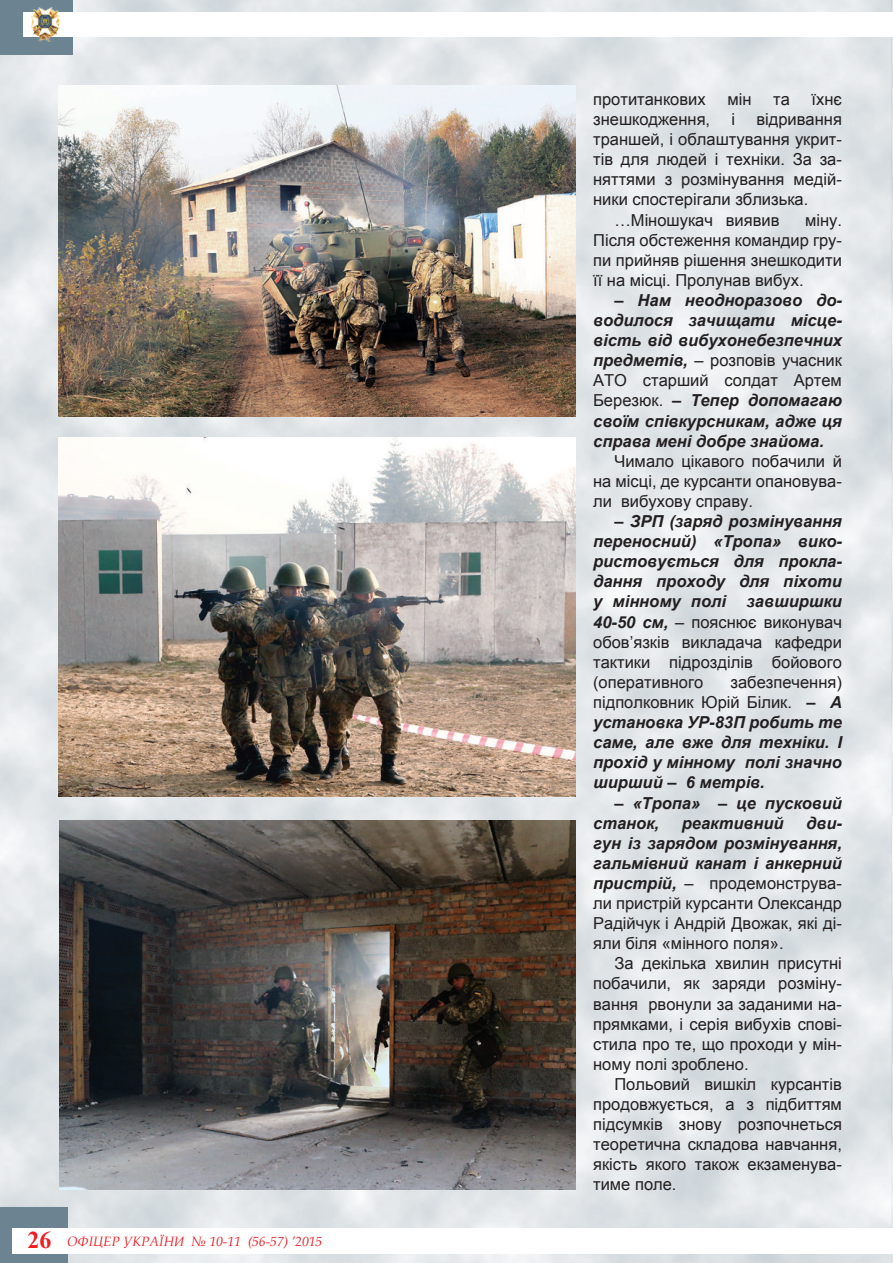
<style>
.page{position:relative;width:893px;height:1263px;background:#fff}
.page>*{position:absolute;margin:0;border:0;box-sizing:border-box;transform-origin:0 0}
.Основной_текст{font:16.5px/20.1px "Arial";color:#231f20;text-align:justify}
.Основной_текст-2{font:italic 700 16.5px/20.1px "Arial";color:#231f20;text-align:justify}
.t1{font:italic 13.5px "Book Antiqua";color:#ee1e23}
.s1{font-family:"Times New Roman";font-weight:700;font-style:normal;font-size:24px}
.s2{font-weight:400;font-style:normal}
.s3{font-weight:700;font-style:italic}
</style>
<div class="page">
<img style="left:0;top:0;width:893px;height:1263px">
<div style="left:0;top:1207px;width:67px;height:56px;background:#6c8392"></div>
<div style="left:0;top:0;width:72px;height:54px;background:#6c8392"></div>
<div style="left:12px;top:1228px;width:881px;height:25px;background:#fff"></div>
<div style="left:23px;top:13px;width:870px;height:24px;background:#fff"></div>
<img style="left:31px;top:8px;width:29px;height:34px">
<svg style="left:64px;top:1197px;width:262px;height:66px"></svg>
<img style="left:60px;top:821px;width:515px;height:368px">
<img style="left:59px;top:437px;width:516px;height:360px">
<img style="left:59px;top:85px;width:516px;height:332px">
<p class="t1" style="left:27px;top:1232px;width:296px"><span class="s1">26</span> ОФІЦЕР УКРАЇНИ № 10-11 (56-57) ’2015</p>
<p class="Основной_текст" style="left:593px;top:89px;width:114px">протитанкових</p>
<p class="Основной_текст" style="left:727px;top:89px;width:26px">мін</p>
<p class="Основной_текст" style="left:773px;top:89px;width:18px">та</p>
<p class="Основной_текст" style="left:812px;top:89px;width:32px">їхнє</p>
<p class="Основной_текст" style="left:593px;top:109px;width:119px">знешкодження,</p>
<p class="Основной_текст" style="left:731px;top:109px;width:5px">і</p>
<p class="Основной_текст" style="left:593px;top:109px;width:250px;text-indent:163px">відривання траншей, і облаштування укрит&shy;тів для людей і техніки. За за&shy;няттями з розмінування медій&shy;ники спостерігали зблизька.</p>
<p class="Основной_текст" style="left:614px;top:210px;width:167px">…Міношукач виявив</p>
<p class="Основной_текст" style="left:593px;top:210px;width:250px;text-indent:212px">міну.<br>Після обстеження командир гру&shy;пи прийняв рішення знешкодити її на місці. Пролунав вибух.</p>
<p class="Основной_текст-2" style="left:593px;top:291px;width:250px;text-indent:21px">– Нам неодноразово до&shy;водилося зачищати місце&shy;вість від вибухонебезпечних предметів, <span class="s2">– розповів учасник АТО старший солдат Артем Березюк.</span> – Тепер допомагаю своїм співкурсникам, адже ця справа мені добре знайома.</p>
<p class="Основной_текст" style="left:593px;top:451px;width:250px;text-indent:21px">Чимало цікавого побачили й на місці, де курсанти опановува&shy;ли вибухову справу.</p>
<p class="Основной_текст-2" style="left:593px;top:512px;width:250px;text-indent:21px">– ЗРП (заряд розмінування переносний) «Тропа» вико&shy;ристовується для прокла&shy;дання проходу для піхоти у мінному полі завширшки 40-50 см, <span class="s2">– пояснює виконувач обов’язків викладача кафедри тактики підрозділів бойового (оперативного</span></p>
<p class="Основной_текст-2" style="left:593px;top:672px;width:250px;text-indent:137px"><span class="s2">забезпечення) підполковник Юрій Білик.</span> – А установка УР-83П робить те саме, але вже для техніки. І прохід у мінному полі значно ширший – 6 метрів.</p>
<p class="Основной_текст-2" style="left:593px;top:793px;width:250px;text-indent:21px">– «Тропа» – це пусковий станок,</p>
<p class="Основной_текст" style="left:593px;top:813px;width:250px;text-indent:213px"><span class="s3">дви&shy;гун із зарядом розмінування, гальмівний канат і анкерний пристрій,</span> – продемонструва&shy;ли пристрій курсанти Олександр Радійчук і Андрій Двожак, які ді&shy;яли біля «мінного поля».</p>
<p class="Основной_текст" style="left:593px;top:954px;width:250px;text-indent:21px">За декілька хвилин присутні побачили, як заряди розміну&shy;вання рвонули за заданими на&shy;прямками, і серія вибухів спові&shy;стила про те, що проходи у мін&shy;ному полі зроблено.</p>
<p class="Основной_текст" style="left:593px;top:1074px;width:250px;text-indent:21px">Польовий вишкіл курсантів продовжується, а з підбиттям підсумків знову розпочнеться теоретична складова навчання, якість якого також екзаменува&shy;тиме поле.</p>
<p class="Основной_текст-2" style="left:682px;top:813px;width:103px">реактивний</p>
</div>
